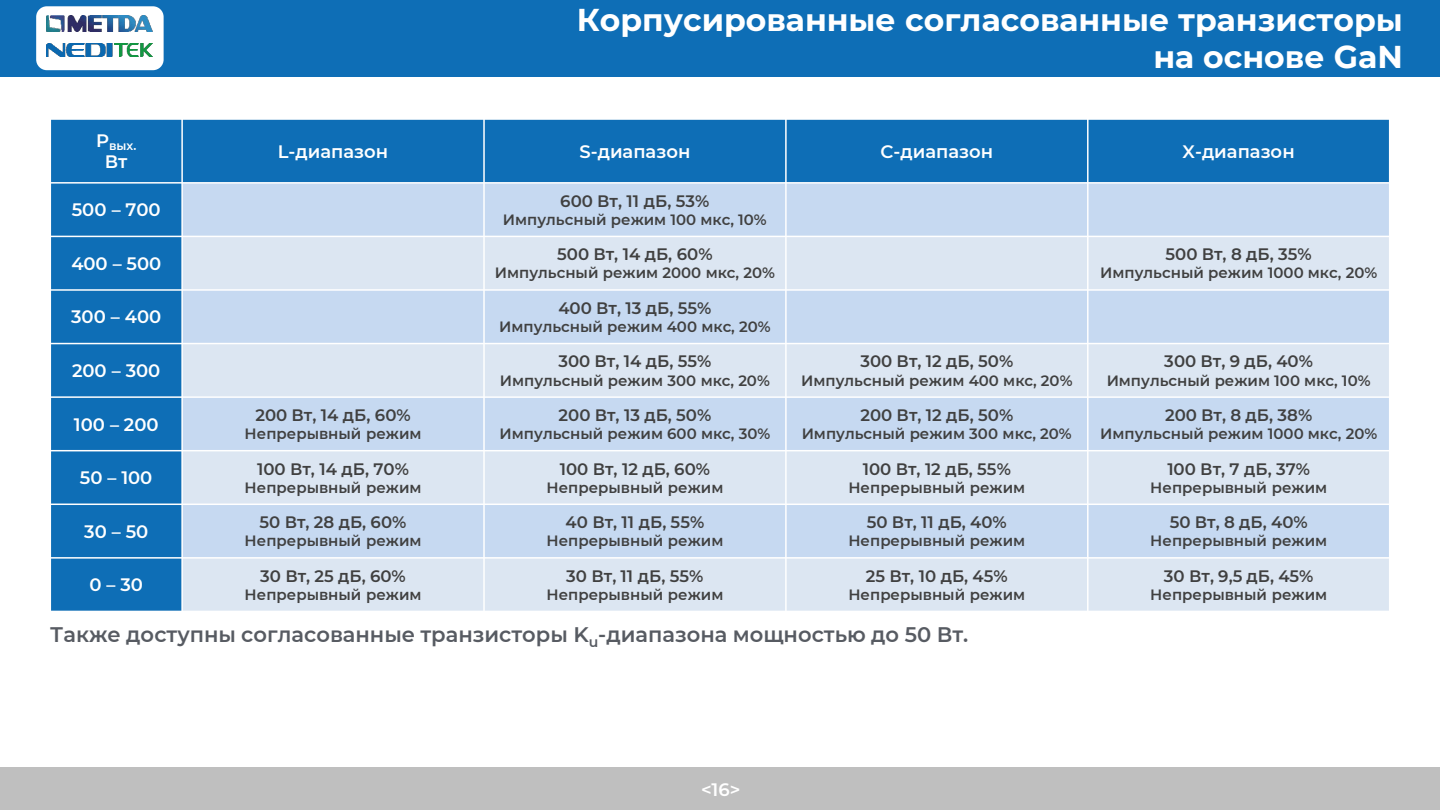
<style>
.page{position:relative;width:1440px;height:810px;background:#fff}
.page>*{position:absolute;margin:0;border:0;box-sizing:border-box;transform-origin:0 0}
.t1{font:700 31.5px/37.8px "Montserrat";color:#fff;text-align:right}
.t2{font:600 21px "Montserrat";color:#575b62}
.t3{font:600 18px "Montserrat";color:#fff}
.t4{font:600 16.5px "Montserrat";letter-spacing:.005em;color:#404040}
.t5{font:600 15px "Montserrat";color:#404040}
.t6{font:600 12px "Montserrat";color:#fff}
</style>
<div class="page">
<div style="left:0;top:0;width:1440px;height:76px;background:#0e6eb6"></div>
<div style="left:0;top:768px;width:1440px;height:42px;background:#bfbfbf"></div>
<div style="left:36px;top:6px;width:128px;height:64px;background:#fff;border-radius:11px"></div>
<img style="left:47px;top:43px;width:106px;height:14px">
<img style="left:47px;top:15px;width:106px;height:16px">
<div style="left:50px;top:119px;width:132px;height:64px;background:#0e6eb6"></div>
<div style="left:182px;top:119px;width:302px;height:64px;background:#0e6eb6"></div>
<div style="left:484px;top:119px;width:302px;height:64px;background:#0e6eb6"></div>
<div style="left:786px;top:119px;width:302px;height:64px;background:#0e6eb6"></div>
<div style="left:1088px;top:119px;width:302px;height:64px;background:#0e6eb6"></div>
<div style="left:50px;top:183px;width:132px;height:53px;background:#0e6eb6"></div>
<div style="left:182px;top:183px;width:302px;height:53px;background:#c6d9f1"></div>
<div style="left:484px;top:183px;width:302px;height:53px;background:#c6d9f1"></div>
<div style="left:786px;top:183px;width:302px;height:53px;background:#c6d9f1"></div>
<div style="left:1088px;top:183px;width:302px;height:53px;background:#c6d9f1"></div>
<div style="left:50px;top:236px;width:132px;height:54px;background:#0e6eb6"></div>
<div style="left:182px;top:236px;width:302px;height:54px;background:#dce6f2"></div>
<div style="left:484px;top:236px;width:302px;height:54px;background:#dce6f2"></div>
<div style="left:786px;top:236px;width:302px;height:54px;background:#dce6f2"></div>
<div style="left:1088px;top:236px;width:302px;height:54px;background:#dce6f2"></div>
<div style="left:50px;top:290px;width:132px;height:54px;background:#0e6eb6"></div>
<div style="left:182px;top:290px;width:302px;height:54px;background:#c6d9f1"></div>
<div style="left:484px;top:290px;width:302px;height:54px;background:#c6d9f1"></div>
<div style="left:786px;top:290px;width:302px;height:54px;background:#c6d9f1"></div>
<div style="left:1088px;top:290px;width:302px;height:54px;background:#c6d9f1"></div>
<div style="left:50px;top:344px;width:132px;height:53px;background:#0e6eb6"></div>
<div style="left:182px;top:344px;width:302px;height:53px;background:#dce6f2"></div>
<div style="left:484px;top:344px;width:302px;height:53px;background:#dce6f2"></div>
<div style="left:786px;top:344px;width:302px;height:53px;background:#dce6f2"></div>
<div style="left:1088px;top:344px;width:302px;height:53px;background:#dce6f2"></div>
<div style="left:50px;top:397px;width:132px;height:54px;background:#0e6eb6"></div>
<div style="left:182px;top:397px;width:302px;height:54px;background:#c6d9f1"></div>
<div style="left:484px;top:397px;width:302px;height:54px;background:#c6d9f1"></div>
<div style="left:786px;top:397px;width:302px;height:54px;background:#c6d9f1"></div>
<div style="left:1088px;top:397px;width:302px;height:54px;background:#c6d9f1"></div>
<div style="left:50px;top:451px;width:132px;height:53px;background:#0e6eb6"></div>
<div style="left:182px;top:451px;width:302px;height:53px;background:#dce6f2"></div>
<div style="left:484px;top:451px;width:302px;height:53px;background:#dce6f2"></div>
<div style="left:786px;top:451px;width:302px;height:53px;background:#dce6f2"></div>
<div style="left:1088px;top:451px;width:302px;height:53px;background:#dce6f2"></div>
<div style="left:50px;top:504px;width:132px;height:54px;background:#0e6eb6"></div>
<div style="left:182px;top:504px;width:302px;height:54px;background:#c6d9f1"></div>
<div style="left:484px;top:504px;width:302px;height:54px;background:#c6d9f1"></div>
<div style="left:786px;top:504px;width:302px;height:54px;background:#c6d9f1"></div>
<div style="left:1088px;top:504px;width:302px;height:54px;background:#c6d9f1"></div>
<div style="left:50px;top:558px;width:132px;height:53px;background:#0e6eb6"></div>
<div style="left:182px;top:558px;width:302px;height:53px;background:#dce6f2"></div>
<div style="left:484px;top:558px;width:302px;height:53px;background:#dce6f2"></div>
<div style="left:786px;top:558px;width:302px;height:53px;background:#dce6f2"></div>
<div style="left:1088px;top:558px;width:302px;height:53px;background:#dce6f2"></div>
<hr style="left:181px;top:118px;width:2px;height:65px;background:#fff">
<hr style="left:181px;top:183px;width:2px;height:429px;background:#fff">
<hr style="left:483px;top:118px;width:2px;height:65px;background:#fff">
<hr style="left:483px;top:183px;width:2px;height:429px;background:#fff">
<hr style="left:785px;top:118px;width:2px;height:65px;background:#fff">
<hr style="left:785px;top:183px;width:2px;height:429px;background:#fff">
<hr style="left:1087px;top:118px;width:2px;height:65px;background:#fff">
<hr style="left:1087px;top:183px;width:2px;height:429px;background:#fff">
<hr style="left:50px;top:182px;width:1340px;height:2px;background:#fff">
<hr style="left:50px;top:236px;width:1340px;height:1px;background:#fff">
<hr style="left:50px;top:289px;width:1340px;height:2px;background:#fff">
<hr style="left:50px;top:343px;width:1340px;height:1px;background:#fff">
<hr style="left:50px;top:396px;width:1340px;height:2px;background:#fff">
<hr style="left:50px;top:450px;width:1340px;height:1px;background:#fff">
<hr style="left:50px;top:504px;width:1340px;height:1px;background:#fff">
<hr style="left:50px;top:557px;width:1340px;height:2px;background:#fff">
<hr style="left:50px;top:118px;width:1px;height:65px;background:#fff">
<hr style="left:50px;top:183px;width:1px;height:429px;background:#fff">
<hr style="left:1389px;top:118px;width:1px;height:65px;background:#fff">
<hr style="left:1389px;top:183px;width:1px;height:429px;background:#fff">
<hr style="left:50px;top:118px;width:1340px;height:2px;background:#fff">
<p class="t6" style="left:96px;top:137px;width:42px"><sup>P</sup>вых.</p>
<p class="t3" style="left:105px;top:149px;width:24px">Вт</p>
<p class="t3" style="left:72px;top:197px;width:90px">500 – 700</p>
<p class="t3" style="left:71px;top:251px;width:91px">400 – 500</p>
<p class="t3" style="left:71px;top:304px;width:92px">300 – 400</p>
<p class="t3" style="left:72px;top:358px;width:90px">200 – 300</p>
<p class="t3" style="left:74px;top:411px;width:86px">100 – 200</p>
<p class="t3" style="left:80px;top:465px;width:74px">50 – 100</p>
<p class="t3" style="left:84px;top:519px;width:65px">30 – 50</p>
<p class="t3" style="left:90px;top:572px;width:55px">0 – 30</p>
<h2 class="t1" style="left:577px;top:-1px;width:828px">Корпусированные согласованные транзисторы на основе GaN</h2>
<p class="t3" style="left:278px;top:138px;width:112px">L-диапазон</p>
<p class="t3" style="left:579px;top:138px;width:113px">S-диапазон</p>
<p class="t3" style="left:880px;top:138px;width:114px">C-диапазон</p>
<p class="t3" style="left:1183px;top:138px;width:114px">X-диапазон</p>
<p class="t4" style="left:560px;top:189px;width:151px">600 Вт, 11 дБ, 53%</p>
<p class="t5" style="left:503px;top:209px;width:265px">Импульсный режим 100 мкс, 10%</p>
<p class="t4" style="left:557px;top:243px;width:157px">500 Вт, 14 дБ, 60%</p>
<p class="t5" style="left:495px;top:263px;width:282px">Импульсный режим 2000 мкс, 20%</p>
<p class="t4" style="left:1166px;top:243px;width:148px">500 Вт, 8 дБ, 35%</p>
<p class="t5" style="left:1100px;top:263px;width:279px">Импульсный режим 1000 мкс, 20%</p>
<p class="t4" style="left:558px;top:296px;width:155px">400 Вт, 13 дБ, 55%</p>
<p class="t5" style="left:499px;top:316px;width:273px">Импульсный режим 400 мкс, 20%</p>
<p class="t4" style="left:558px;top:350px;width:155px">300 Вт, 14 дБ, 55%</p>
<p class="t5" style="left:500px;top:370px;width:272px">Импульсный режим 300 мкс, 20%</p>
<p class="t4" style="left:860px;top:350px;width:154px">300 Вт, 12 дБ, 50%</p>
<p class="t5" style="left:801px;top:370px;width:273px">Импульсный режим 400 мкс, 20%</p>
<p class="t4" style="left:1164px;top:350px;width:150px">300 Вт, 9 дБ, 40%</p>
<p class="t5" style="left:1107px;top:370px;width:265px">Импульсный режим 100 мкс, 10%</p>
<p class="t4" style="left:255px;top:403px;width:157px">200 Вт, 14 дБ, 60%</p>
<p class="t5" style="left:245px;top:423px;width:178px">Непрерывный режим</p>
<p class="t4" style="left:559px;top:403px;width:154px">200 Вт, 13 дБ, 50%</p>
<p class="t5" style="left:500px;top:423px;width:272px">Импульсный режим 600 мкс, 30%</p>
<p class="t4" style="left:860px;top:403px;width:154px">200 Вт, 12 дБ, 50%</p>
<p class="t5" style="left:802px;top:423px;width:272px">Импульсный режим 300 мкс, 20%</p>
<p class="t4" style="left:1165px;top:403px;width:149px">200 Вт, 8 дБ, 38%</p>
<p class="t5" style="left:1100px;top:423px;width:279px">Импульсный режим 1000 мкс, 20%</p>
<p class="t4" style="left:257px;top:457px;width:153px">100 Вт, 14 дБ, 70%</p>
<p class="t5" style="left:245px;top:477px;width:178px">Непрерывный режим</p>
<p class="t4" style="left:560px;top:457px;width:152px">100 Вт, 12 дБ, 60%</p>
<p class="t5" style="left:546px;top:477px;width:178px">Непрерывный режим</p>
<p class="t4" style="left:863px;top:457px;width:150px">100 Вт, 12 дБ, 55%</p>
<p class="t5" style="left:848px;top:477px;width:178px">Непрерывный режим</p>
<p class="t4" style="left:1167px;top:457px;width:144px">100 Вт, 7 дБ, 37%</p>
<p class="t5" style="left:1150px;top:477px;width:178px">Непрерывный режим</p>
<p class="t4" style="left:260px;top:511px;width:148px">50 Вт, 28 дБ, 60%</p>
<p class="t5" style="left:245px;top:530px;width:178px">Непрерывный режим</p>
<p class="t4" style="left:566px;top:511px;width:140px">40 Вт, 11 дБ, 55%</p>
<p class="t5" style="left:546px;top:530px;width:178px">Непрерывный режим</p>
<p class="t4" style="left:867px;top:511px;width:142px">50 Вт, 11 дБ, 40%</p>
<p class="t5" style="left:848px;top:530px;width:178px">Непрерывный режим</p>
<p class="t4" style="left:1170px;top:511px;width:140px">50 Вт, 8 дБ, 40%</p>
<p class="t5" style="left:1150px;top:530px;width:178px">Непрерывный режим</p>
<p class="t4" style="left:260px;top:564px;width:147px">30 Вт, 25 дБ, 60%</p>
<p class="t5" style="left:245px;top:584px;width:178px">Непрерывный режим</p>
<p class="t4" style="left:566px;top:564px;width:139px">30 Вт, 11 дБ, 55%</p>
<p class="t5" style="left:546px;top:584px;width:178px">Непрерывный режим</p>
<p class="t4" style="left:866px;top:564px;width:143px">25 Вт, 10 дБ, 45%</p>
<p class="t5" style="left:848px;top:584px;width:178px">Непрерывный режим</p>
<p class="t4" style="left:1164px;top:564px;width:151px">30 Вт, 9,5 дБ, 45%</p>
<p class="t5" style="left:1150px;top:584px;width:178px">Непрерывный режим</p>
<p class="t2" style="left:50px;top:620px;width:920px">Также доступны согласованные транзисторы K<sub>u</sub>-диапазона мощностью до 50 Вт.</p>
<p class="t3" style="left:701px;top:777px;width:41px">&lt;16&gt;</p>
</div>
